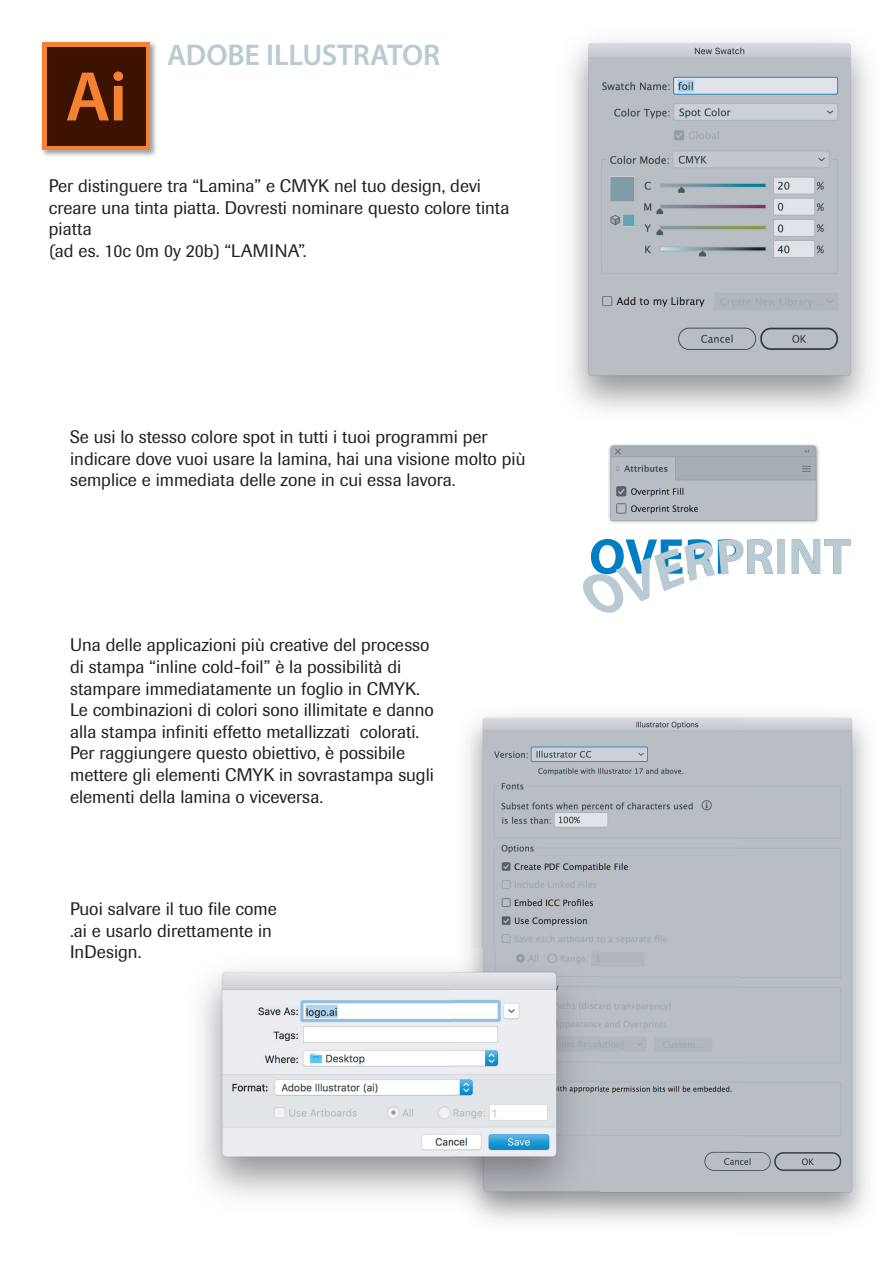
<style>
.page{position:relative;width:893px;height:1263px;background:#fff}
.page>*{position:absolute;margin:0;border:0;box-sizing:border-box;transform-origin:0 0}
.t1{font:600 70.95px "Myriad Pro";color:#f48232}
.t2{font:600 30px "Myriad Pro";letter-spacing:-.005em;color:#bacad2}
.t3{font:18px/21.6px "Imago";color:#231f20}
</style>
<div class="page">
<svg style="left:583px;top:539px;width:190px;height:74px"></svg>
<div style="left:777px;top:539px;width:8px;height:35px;background:#bacad2"></div>
<svg style="left:792px;top:539px;width:58px;height:35px"></svg>
<img style="left:42px;top:42px;width:114px;height:114px">
<div style="left:43px;top:43px;width:107px;height:107px;background:#f48232"></div>
<div style="left:47px;top:47px;width:98px;height:98px;background:#3c1300"></div>
<img style="left:608px;top:444px;width:211px;height:79px">
<img style="left:570px;top:40px;width:299px;height:371px">
<img style="left:467px;top:716px;width:272px;height:252px">
<img style="left:739px;top:716px;width:129px;height:506px">
<img style="left:596px;top:968px;width:144px;height:254px">
<img style="left:201px;top:948px;width:399px;height:271px">
<h1 class="t1" style="left:65px;top:57px;width:64px">Ai</h1>
<h2 class="t2" style="left:167px;top:38px;width:275px">ADOBE ILLUSTRATOR</h2>
<p class="t3" style="left:49px;top:175px;width:462px">Per distinguere tra “Lamina” e CMYK nel tuo design, devi creare una tinta piatta. Dovresti nominare questo colore tinta piatta<br>(ad es. 10c 0m 0y 20b) “LAMINA”.</p>
<p class="t3" style="left:70px;top:426px;width:457px">Se usi lo stesso colore spot in tutti i tuoi programmi per indicare dove vuoi usare la lamina, hai una visione molto più semplice e immediata delle zone in cui essa lavora.</p>
<p class="t3" style="left:70px;top:634px;width:365px">Una delle applicazioni più creative del processo di stampa “inline cold-foil” è la possibilità di stampare immediatamente un foglio in CMYK.<br>Le combinazioni di colori sono illimitate e danno alla stampa infiniti effetto metallizzati colorati.<br>Per raggiungere questo obiettivo, è possibile mettere gli elementi CMYK in sovrastampa sugli elementi della lamina o viceversa.</p>
<p class="t3" style="left:70px;top:898px;width:208px">Puoi salvare il tuo file come .ai e usarlo direttamente in<br>InDesign.</p>
</div>
